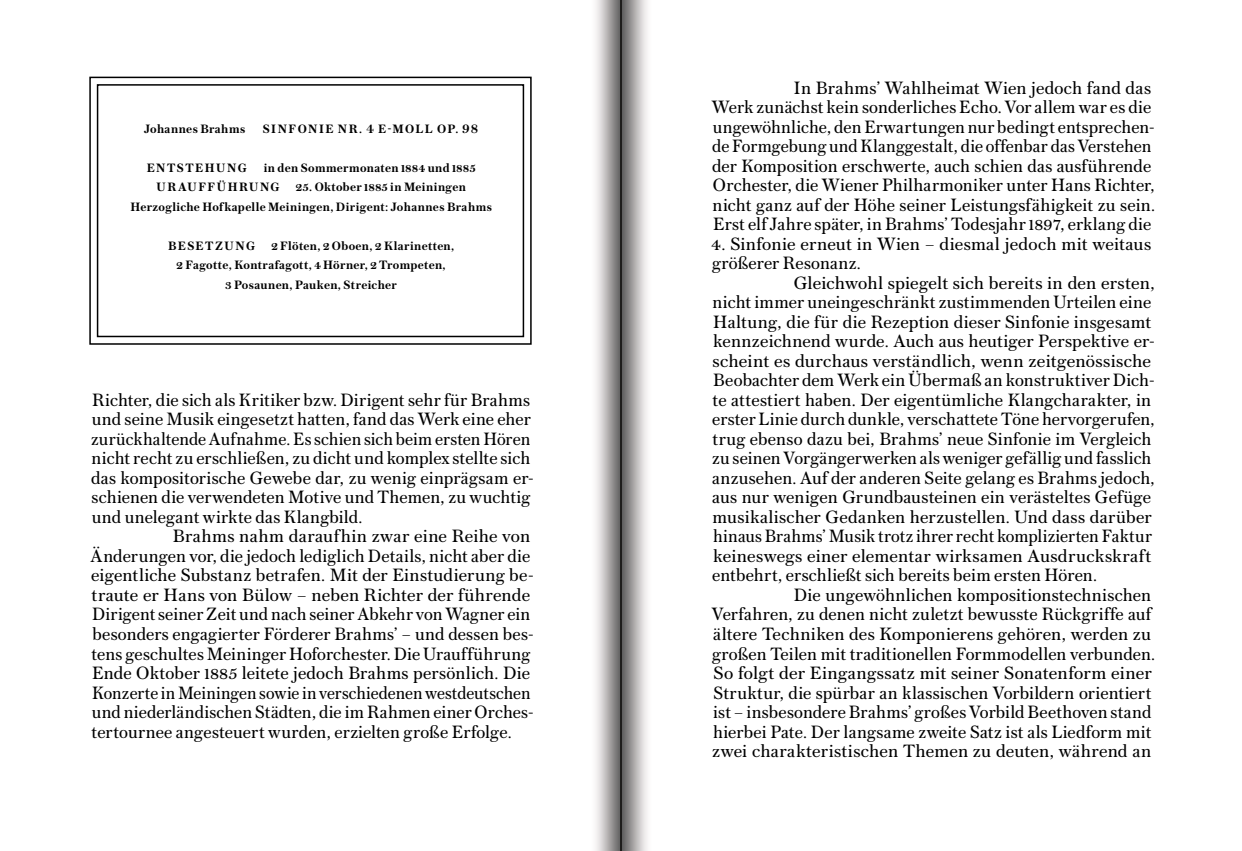
<style>
.page{position:relative;width:1242px;height:851px;background:#fff}
.page>*{position:absolute;margin:0;border:0;box-sizing:border-box;transform-origin:0 0}
.t1{font:18.75px/19.5px "Austin Text";letter-spacing:.01em;color:#000}
.t2{font:18.75px "Austin Text";letter-spacing:.01em;color:#000;scale:1.04 1}
.t3{font:18.75px "Austin Text";letter-spacing:.01em;color:#000;scale:.96 1}
.t4{font:600 12.75px/19.5px "Austin Text";letter-spacing:.035em;color:#000}
.t5{font:600 12.75px "Austin Text";letter-spacing:.11em;color:#000}
.t6{font:600 12.75px "Austin Text";letter-spacing:.12em;color:#000}
</style>
<div class="page">
<svg style="left:89px;top:76px;width:443px;height:269px"></svg>
<div style="left:97px;top:84px;width:427px;height:253px;border:2px solid #000"></div>
<div style="left:621px;top:0;width:32px;height:850px;background:linear-gradient(to right,#615f5f,#fff)"></div>
<hr style="left:621px;top:0;width:1px;height:850px;background:#0f0e0c">
<div style="left:589px;top:0;width:32px;height:850px;background:linear-gradient(to right,#fff,#6d6b6b)"></div>
<hr style="left:620px;top:0;width:1px;height:850px;background:#0f0e0c">
<p class="t4" style="left:144px;top:118px;width:103px">Johannes Brahms</p>
<p class="t5" style="left:263px;top:119px;width:217px">SINFONIE NR. 4 E-MOLL OP. 98</p>
<p class="t6" style="left:147px;top:158px;width:101px">ENTSTEHUNG</p>
<p class="t4" style="left:156px;top:157px;width:321px;text-indent:107px">in den Sommermonaten 1884 und 1885<br>URAUFFÜHRUNG</p>
<p class="t4" style="left:130px;top:177px;width:363px;text-indent:166px">25. Oktober 1885 in Meiningen<br>Herzogliche Hofkapelle Meiningen, Dirigent: Johannes Brahms</p>
<p class="t6" style="left:168px;top:236px;width:88px">BESETZUNG</p>
<p class="t4" style="left:271px;top:235px;width:184px">2 Flöten, 2 Oboen, 2 Klarinetten,</p>
<p class="t4" style="left:176px;top:255px;width:271px">2 Fagotte, Kontrafagott, 4 Hörner, 2 Trompeten,</p>
<p class="t4" style="left:225px;top:274px;width:173px">3 Posaunen, Pauken, Streicher</p>
<p class="t1" style="left:92px;top:389px;width:439px">Richter, die sich als Kritiker bzw. Dirigent sehr für Brahms</p>
<p class="t1" style="left:92px;top:409px;width:440px">und seine Musik eingesetzt hatten, fand das Werk eine eher</p>
<p class="t1" style="left:91px;top:428px;width:441px">zurückhaltende Aufnahme. Es schien sich beim ersten Hören</p>
<p class="t1" style="left:92px;top:448px;width:440px">nicht recht zu erschließen, zu dicht und komplex stellte sich</p>
<p class="t1" style="left:91px;top:467px;width:444px">das kompositorische Gewebe dar, zu wenig einprägsam er-</p>
<p class="t1" style="left:92px;top:487px;width:440px">schienen die verwendeten Motive und Themen, zu wuchtig</p>
<p class="t1" style="left:92px;top:506px;width:272px">und unelegant wirkte das Klangbild.</p>
<p class="t1" style="left:173px;top:526px;width:359px">Brahms nahm daraufhin zwar eine Reihe von</p>
<p class="t1" style="left:91px;top:545px;width:441px">Änderungen vor, die jedoch lediglich Details, nicht aber die</p>
<p class="t1" style="left:91px;top:565px;width:444px">eigentliche Substanz betrafen. Mit der Einstudierung be-</p>
<p class="t1" style="left:92px;top:584px;width:440px">traute er Hans von Bülow – neben Richter der führende</p>
<p class="t1" style="left:92px;top:604px;width:440px">Dirigent seiner Zeit und nach seiner Abkehr von Wagner ein</p>
<p class="t1" style="left:93px;top:623px;width:443px">besonders engagierter Förderer Brahms’ – und dessen bes-</p>
<p class="t1" style="left:92px;top:643px;width:440px">tens geschultes Meininger Hoforchester. Die Uraufführung</p>
<p class="t1" style="left:92px;top:662px;width:439px">Ende Oktober 1885 leitete jedoch Brahms persönlich. Die</p>
<p class="t3" style="left:92px;top:679px;width:458px">Konzerte in Meiningen sowie in verschiedenen westdeutschen</p>
<p class="t1" style="left:92px;top:701px;width:444px">und niederländischen Städten, die im Rahmen einer Orches-</p>
<p class="t1" style="left:92px;top:721px;width:422px">tertournee angesteuert wurden, erzielten große Erfolge.</p>
<p class="t1" style="left:712px;top:77px;width:445px;text-indent:82px">In Brahms’ Wahlheimat Wien jedoch fand das Werk zunächst kein sonderliches Echo. Vor allem war es die ungewöhnliche, den Erwartungen nur bedingt entsprechen&shy;de Formgebung und Klanggestalt, die offenbar das Verstehen der Komposition erschwerte, auch schien das ausführende Orchester, die Wiener Philharmoniker unter Hans Richter, nicht ganz auf der Höhe seiner Leistungsfähigkeit zu sein.<br>Erst elf Jahre später, in Brahms’ Todesjahr 1897, erklang die</p>
<p class="t1" style="left:711px;top:233px;width:441px">4. Sinfonie erneut in Wien – diesmal jedoch mit weitaus</p>
<p class="t1" style="left:712px;top:253px;width:150px">größerer Resonanz.</p>
<p class="t2" style="left:794px;top:270px;width:348px">Gleichwohl spiegelt sich bereits in den ersten,</p>
<p class="t1" style="left:712px;top:292px;width:440px">nicht immer uneingeschränkt zustimmenden Urteilen eine</p>
<p class="t1" style="left:713px;top:311px;width:440px">Haltung, die für die Rezeption dieser Sinfonie insgesamt</p>
<p class="t1" style="left:713px;top:331px;width:443px">kennzeichnend wurde. Auch aus heutiger Perspektive er-</p>
<p class="t2" style="left:712px;top:348px;width:423px">scheint es durchaus verständlich, wenn zeitgenössische</p>
<p class="t1" style="left:713px;top:370px;width:443px">Beobachter dem Werk ein Übermaß an konstruktiver Dich-</p>
<p class="t1" style="left:712px;top:389px;width:440px">te attestiert haben. Der eigentümliche Klangcharakter, in</p>
<p class="t1" style="left:712px;top:409px;width:444px">erster Linie durch dunkle, verschattete Töne hervorgerufen,</p>
<p class="t1" style="left:712px;top:428px;width:440px">trug ebenso dazu bei, Brahms’ neue Sinfonie im Vergleich</p>
<p class="t1" style="left:712px;top:448px;width:441px">zu seinen Vorgängerwerken als weniger gefällig und fasslich</p>
<p class="t1" style="left:712px;top:467px;width:444px">anzusehen. Auf der anderen Seite gelang es Brahms jedoch,</p>
<p class="t1" style="left:712px;top:487px;width:440px">aus nur wenigen Grundbausteinen ein verästeltes Gefüge</p>
<p class="t1" style="left:712px;top:506px;width:441px">musikalischer Gedanken herzustellen. Und dass darüber</p>
<p class="t1" style="left:713px;top:526px;width:440px">hinaus Brahms’ Musik trotz ihrer recht komplizierten Faktur</p>
<p class="t2" style="left:713px;top:543px;width:423px">keineswegs einer elementar wirksamen Ausdruckskraft</p>
<p class="t1" style="left:712px;top:565px;width:386px">entbehrt, erschließt sich bereits beim ersten Hören.</p>
<p class="t1" style="left:794px;top:584px;width:359px">Die ungewöhnlichen kompositionstechnischen</p>
<p class="t1" style="left:712px;top:604px;width:441px">Verfahren, zu denen nicht zuletzt bewusste Rückgriffe auf</p>
<p class="t1" style="left:713px;top:623px;width:439px">ältere Techniken des Komponierens gehören, werden zu</p>
<p class="t1" style="left:712px;top:643px;width:444px">großen Teilen mit traditionellen Formmodellen verbunden.</p>
<p class="t2" style="left:713px;top:660px;width:423px">So folgt der Eingangssatz mit seiner Sonatenform einer</p>
<p class="t1" style="left:713px;top:682px;width:439px">Struktur, die spürbar an klassischen Vorbildern orientiert</p>
<p class="t1" style="left:713px;top:701px;width:440px">ist – insbesondere Brahms’ großes Vorbild Beethoven stand</p>
<p class="t1" style="left:713px;top:721px;width:440px">hierbei Pate. Der langsame zweite Satz ist als Liedform mit</p>
<p class="t1" style="left:712px;top:740px;width:440px">zwei charakteristischen Themen zu deuten, während an</p>
</div>
